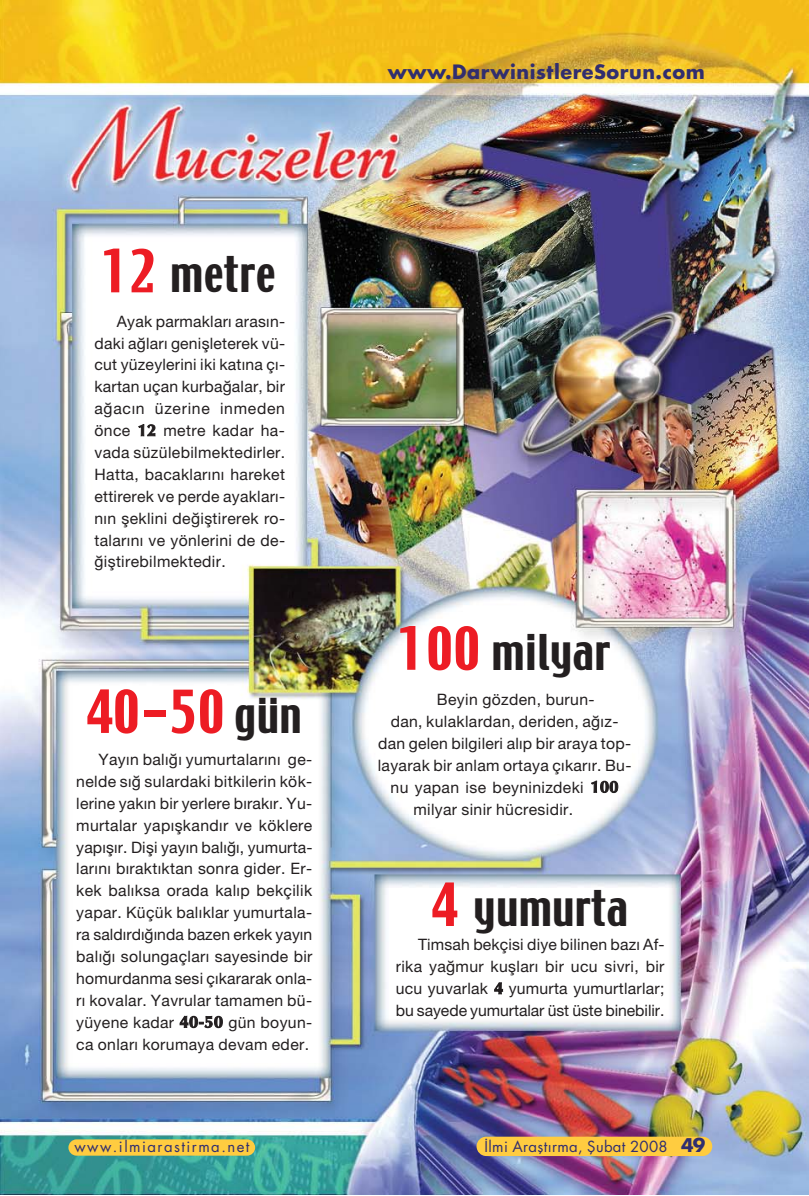
<style>
.page{position:relative;width:809px;height:1196px;background:#fff}
.page>*{position:absolute;margin:0;border:0;box-sizing:border-box;transform-origin:0 0}
.t1{font:52.5px "Techno TU";color:#ed1c24}
.t2{font:43.75px "Techno TU";letter-spacing:.02em;color:#231f20}
.t3{font:19.25px "Futura Bold Turk";letter-spacing:.025em;color:#312e6f}
.t4{font:15.75px/21.9px "Helvetica T";letter-spacing:.02em;color:#231f20;text-align:justify}
.t5{font:14.88px "Futura T Regular";letter-spacing:.025em;color:#312e6f}
.t6{font:14.88px "Futura T Regular";letter-spacing:.1em;color:#312e6f}
.s1{font-size:52.5px;color:#ed1c24}
.s2{font-family:"Optima Turk B";font-size:16.62px}
.s3{font-size:43.75px;color:#231f20}
.s4{font-family:"Futura T Bold";font-size:18.38px}
</style>
<div class="page">
<img style="left:0;top:0;width:808px;height:1194px">
<div style="left:68px;top:1139px;width:187px;height:16px;background:#ffcc40;border-radius:8px"></div>
<div style="left:476px;top:1136px;width:236px;height:19px;background:#ffcc40;border-radius:10px"></div>
<p class="t3" style="left:388px;top:58px;width:318px">www.DarwinistlereSorun.com</p>
<h2 class="t2" style="left:103px;top:256px;width:174px"><span class="s1">12</span> metre</h2>
<p class="t4" style="left:94px;top:312px;width:192px;text-indent:22px">Ayak parmaklar› aras›n&shy;daki a¤lar› geniflleterek vü&shy;cut yüzeylerini iki kat›na ç›- kartan uçan kurba¤alar, bir a¤ac›n üzerine inmeden önce <span class="s2">12</span> metre kadar ha&shy;vada süzülebilmektedirler.<br>Hatta, bacaklar›n› hareket ettirerek ve perde ayaklar›- n›n fleklini de¤ifltirerek ro&shy;talar›n› ve yönlerini de de-¤ifltirebilmektedir.</p>
<h1 class="t1" style="left:86px;top:689px;width:217px">40-50 <span class="s3">gün</span></h1>
<p class="t4" style="left:76px;top:750px;width:238px;text-indent:22px">Yay›n bal›¤› yumurtalar›n› ge&shy;nelde s›¤ sulardaki bitkilerin kök&shy;lerine yak›n bir yerlere b›rak›r. Yu&shy;murtalar yap›flkand›r ve köklere yap›fl›r. Difli yay›n bal›¤›, yumurta&shy;lar›n› b›rakt›ktan sonra gider. Er&shy;kek bal›ksa orada kal›p bekçilik yapar. Küçük bal›klar yumurtala&shy;ra sald›rd›¤›nda bazen erkek yay›n bal›¤› solungaçlar› sayesinde bir homurdanma sesi ç›kararak onla&shy;r› kovalar. Yavrular tamamen bü&shy;yüyene kadar <span class="s2">40-50</span> gün boyun&shy;ca onlar› korumaya devam eder.</p>
<h2 class="t2" style="left:399px;top:633px;width:212px"><span class="s1">100</span> milyar</h2>
<p class="t4" style="left:437px;top:690px;width:159px">Beyin gözden, burun-</p>
<p class="t4" style="left:390px;top:712px;width:229px">dan, kulaklardan, deriden, a¤›z-</p>
<p class="t4" style="left:378px;top:733px;width:254px">dan gelen bilgileri al›p bir araya top-</p>
<p class="t4" style="left:378px;top:755px;width:255px">layarak bir anlam ortaya ç›kar›r. Bu-</p>
<p class="t4" style="left:390px;top:777px;width:229px">nu yapan ise beyninizdeki <span class="s2">100</span></p>
<p class="t4" style="left:413px;top:799px;width:161px">milyar sinir hücresidir.</p>
<h2 class="t2" style="left:431px;top:889px;width:198px"><span class="s1">4</span> yumurta</h2>
<p class="t4" style="left:395px;top:935px;width:270px;text-indent:22px">Timsah bekçisi diye bilinen baz› Af&shy;rika ya¤mur kufllar› bir ucu sivri, bir ucu yuvarlak <span class="s2">4</span> yumurta yumurtlarlar; bu sayede yumurtalar üst üste binebilir.</p>
<p class="t6" style="left:74px;top:1138px;width:176px">www.ilmiarastirma.net</p>
<p class="t5" style="left:484px;top:1138px;width:222px">‹lmi Araflt›rma, fiubat 2008 <span class="s4">49</span></p>
</div>
